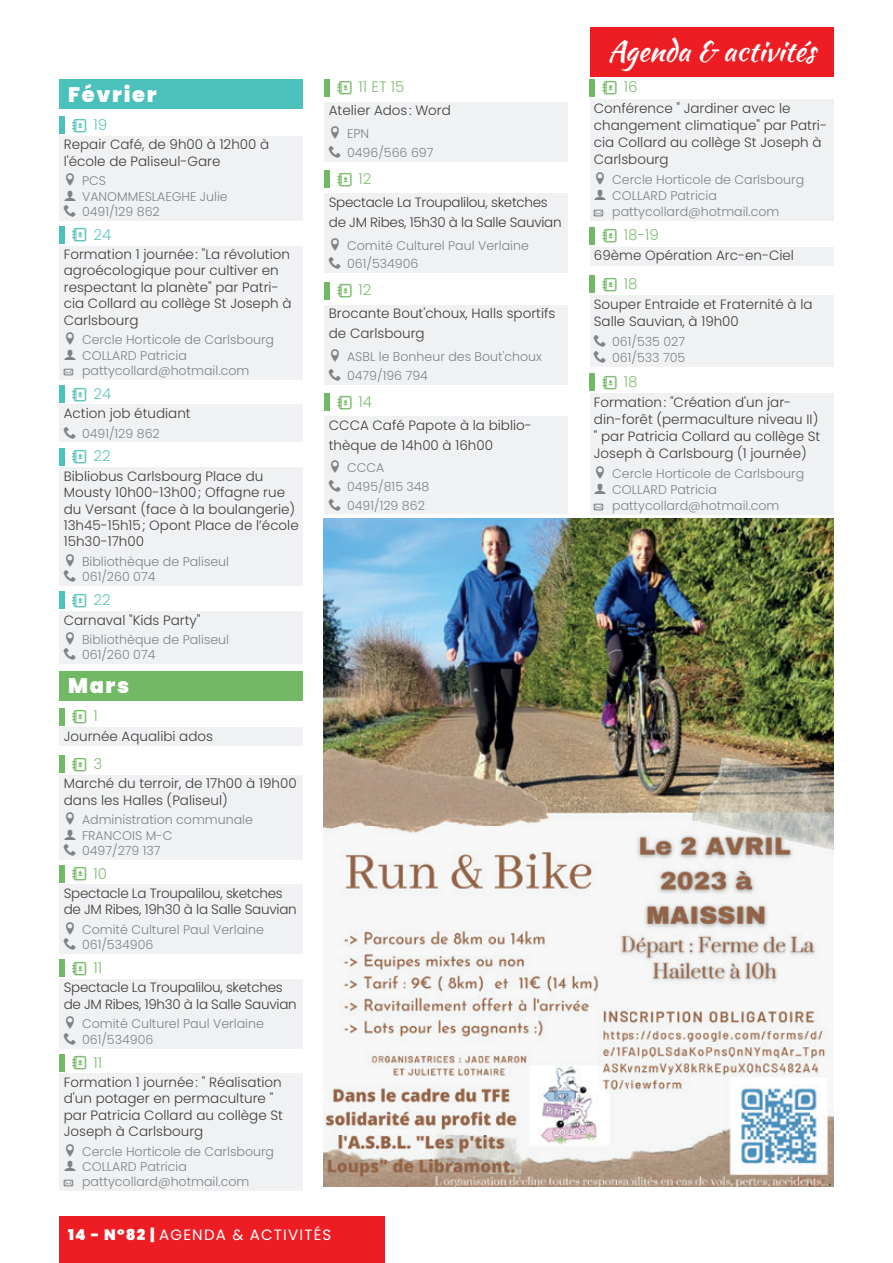
<style>
.page{position:relative;width:893px;height:1263px;background:#fff}
.page>*{position:absolute;margin:0;border:0;box-sizing:border-box;transform-origin:0 0}
.t1{font:28.5px "Kaushan Script";color:#fff}
.t2{font:900 21px "Poppins";letter-spacing:.08em;color:#fff}
.t3{font:300 15px "Poppins";color:#7fbe73}
.t4{font:15px "Poppins";letter-spacing:.08em;color:#fff}
.t5{font:300 15px "Poppins";color:#62c6c0}
.t6{font:300 13.5px/16.4px "Poppins";color:#3e3e3f}
.t7{font:300 13.5px/16.4px "Poppins";letter-spacing:-.02em;color:#3e3e3f}
.t8{font:300 12.6px/15.3px "Poppins";color:#808285}
.s1{font-weight:900}
</style>
<div class="page">
<div style="left:60px;top:1216px;width:325px;height:47px;background:#ee1d23"></div>
<div style="left:590px;top:27px;width:243px;height:50px;background:#ee1d23"></div>
<div style="left:60px;top:80px;width:243px;height:29px;background:#4ac1ba"></div>
<div style="left:60px;top:116px;width:5px;height:18px;background:#4ac1ba"></div>
<div style="left:60px;top:136px;width:243px;height:84px;background:#f0f1f2"></div>
<div style="left:60px;top:226px;width:5px;height:18px;background:#4ac1ba"></div>
<div style="left:60px;top:246px;width:243px;height:133px;background:#f0f1f2"></div>
<div style="left:60px;top:385px;width:5px;height:18px;background:#4ac1ba"></div>
<div style="left:60px;top:405px;width:243px;height:37px;background:#f0f1f2"></div>
<div style="left:60px;top:448px;width:5px;height:17px;background:#4ac1ba"></div>
<div style="left:60px;top:467px;width:243px;height:119px;background:#f0f1f2"></div>
<div style="left:60px;top:591px;width:5px;height:18px;background:#4ac1ba"></div>
<div style="left:60px;top:611px;width:243px;height:53px;background:#f0f1f2"></div>
<div style="left:60px;top:671px;width:243px;height:30px;background:#72b965"></div>
<div style="left:60px;top:708px;width:5px;height:17px;background:#72b965"></div>
<div style="left:60px;top:727px;width:243px;height:18px;background:#f0f1f2"></div>
<div style="left:60px;top:755px;width:5px;height:18px;background:#72b965"></div>
<div style="left:60px;top:775px;width:243px;height:84px;background:#f0f1f2"></div>
<div style="left:60px;top:865px;width:5px;height:17px;background:#72b965"></div>
<div style="left:60px;top:885px;width:243px;height:69px;background:#f0f1f2"></div>
<div style="left:60px;top:959px;width:5px;height:18px;background:#72b965"></div>
<div style="left:60px;top:979px;width:243px;height:69px;background:#f0f1f2"></div>
<div style="left:60px;top:1054px;width:5px;height:17px;background:#72b965"></div>
<div style="left:60px;top:1073px;width:243px;height:118px;background:#f0f1f2"></div>
<div style="left:325px;top:79px;width:5px;height:17px;background:#72b965"></div>
<div style="left:325px;top:102px;width:243px;height:59px;background:#f0f1f2"></div>
<div style="left:325px;top:170px;width:5px;height:18px;background:#72b965"></div>
<div style="left:325px;top:194px;width:243px;height:79px;background:#f0f1f2"></div>
<div style="left:325px;top:282px;width:5px;height:17px;background:#72b965"></div>
<div style="left:325px;top:305px;width:243px;height:79px;background:#f0f1f2"></div>
<div style="left:325px;top:393px;width:5px;height:18px;background:#72b965"></div>
<div style="left:325px;top:416px;width:243px;height:98px;background:#f0f1f2"></div>
<div style="left:590px;top:79px;width:5px;height:17px;background:#72b965"></div>
<div style="left:590px;top:99px;width:243px;height:121px;background:#f0f1f2"></div>
<div style="left:590px;top:227px;width:5px;height:17px;background:#72b965"></div>
<div style="left:590px;top:247px;width:243px;height:18px;background:#f0f1f2"></div>
<div style="left:590px;top:275px;width:5px;height:18px;background:#72b965"></div>
<div style="left:590px;top:296px;width:243px;height:71px;background:#f0f1f2"></div>
<div style="left:590px;top:373px;width:5px;height:18px;background:#72b965"></div>
<div style="left:590px;top:393px;width:243px;height:122px;background:#f0f1f2"></div>
<img style="left:323px;top:519px;width:510px;height:667px">
<h2 class="t2" style="left:68px;top:82px;width:90px">Février</h2>
<p class="t5" style="left:94px;top:116px;width:15px">19</p>
<p class="t6" style="left:64px;top:136px;width:207px">Repair Café, de 9h00 à 12h00 à l'école de Paliseul-Gare</p>
<p class="t8" style="left:82px;top:173px;width:147px">PCS<br>VANOMMESLAEGHE Julie<br>0491/129 862</p>
<p class="t5" style="left:94px;top:226px;width:19px">24</p>
<p class="t6" style="left:64px;top:246px;width:229px">Formation 1 journée : "La révolution agroécologique pour cultiver en respectant la planète" par Patri&shy;cia Collard au collège St Joseph à<br>Carlsbourg</p>
<p class="t8" style="left:82px;top:332px;width:194px">Cercle Horticole de Carlsbourg<br>COLLARD Patricia pattycollard@hotmail.com</p>
<p class="t5" style="left:94px;top:385px;width:19px">24</p>
<p class="t6" style="left:64px;top:405px;width:128px">Action job étudiant</p>
<p class="t8" style="left:82px;top:426px;width:79px">0491/129 862</p>
<p class="t5" style="left:94px;top:447px;width:19px">22</p>
<p class="t6" style="left:64px;top:468px;width:236px">Bibliobus Carlsbourg Place du<br>Mousty 10h00-13h00 ; Offagne rue du Versant (face à la boulangerie)<br>13h45-15h15 ; Opont Place de l’école<br>15h30-17h00</p>
<p class="t8" style="left:82px;top:554px;width:149px">Bibliothèque de Paliseul<br>061/260 074</p>
<p class="t5" style="left:94px;top:591px;width:19px">22</p>
<p class="t6" style="left:64px;top:612px;width:138px">Carnaval "Kids Party"</p>
<p class="t8" style="left:82px;top:632px;width:149px">Bibliothèque de Paliseul<br>061/260 074</p>
<h2 class="t2" style="left:68px;top:674px;width:63px">Mars</h2>
<p class="t3" style="left:94px;top:707px;width:6px">1</p>
<p class="t6" style="left:64px;top:728px;width:151px">Journée Aqualibi ados</p>
<p class="t3" style="left:94px;top:755px;width:10px">3</p>
<p class="t6" style="left:64px;top:775px;width:234px">Marché du terroir, de 17h00 à 19h00 dans les Halles (Paliseul)</p>
<p class="t8" style="left:82px;top:812px;width:172px">Administration communale<br>FRANCOIS M-C<br>0497/279 137</p>
<p class="t3" style="left:94px;top:864px;width:15px">10</p>
<p class="t7" style="left:64px;top:885px;width:234px">Spectacle La Troupalilou, sketches de JM Ribes, 19h30 à la Salle Sauvian</p>
<p class="t8" style="left:82px;top:922px;width:183px">Comité Culturel Paul Verlaine<br>061/534906</p>
<p class="t3" style="left:94px;top:959px;width:10px">11</p>
<p class="t7" style="left:64px;top:979px;width:234px">Spectacle La Troupalilou, sketches de JM Ribes, 19h30 à la Salle Sauvian</p>
<p class="t8" style="left:82px;top:1016px;width:183px">Comité Culturel Paul Verlaine<br>061/534906</p>
<p class="t3" style="left:94px;top:1053px;width:10px">11</p>
<p class="t6" style="left:64px;top:1074px;width:221px">Formation 1 journée : " Réalisation d'un potager en permaculture " par Patricia Collard au collège St<br>Joseph à Carlsbourg</p>
<p class="t8" style="left:82px;top:1144px;width:194px">Cercle Horticole de Carlsbourg<br>COLLARD Patricia pattycollard@hotmail.com</p>
<p class="t3" style="left:359px;top:79px;width:47px">11 ET 15</p>
<p class="t6" style="left:329px;top:102px;width:124px">Atelier Ados : Word</p>
<p class="t8" style="left:347px;top:125px;width:88px;line-height:18.8px">EPN<br>0496/566 697</p>
<p class="t3" style="left:359px;top:170px;width:14px">12</p>
<p class="t7" style="left:329px;top:192px;width:234px;line-height:19.8px">Spectacle La Troupalilou, sketches de JM Ribes, 15h30 à la Salle Sauvian</p>
<p class="t8" style="left:347px;top:236px;width:183px;line-height:18.8px">Comité Culturel Paul Verlaine<br>061/534906</p>
<p class="t3" style="left:359px;top:282px;width:14px">12</p>
<p class="t6" style="left:329px;top:304px;width:228px;line-height:19.8px">Brocante Bout'choux, Halls sportifs de Carlsbourg</p>
<p class="t8" style="left:347px;top:347px;width:196px;line-height:18.8px">ASBL le Bonheur des Bout'choux<br>0479/196 794</p>
<p class="t3" style="left:359px;top:393px;width:15px">14</p>
<p class="t6" style="left:329px;top:415px;width:205px;line-height:19.8px">CCCA Café Papote à la biblio&shy;thèque de 14h00 à 16h00</p>
<p class="t8" style="left:347px;top:459px;width:84px;line-height:18.8px">CCCA<br>0495/815 348<br>0491/129 862</p>
<p class="t4" style="left:68px;top:1226px;width:265px"><span class="s1">14 - N°82 |</span> AGENDA &amp; ACTIVITÉS</p>
<h1 class="t1" style="left:608px;top:31px;width:209px">Agenda &amp; activités</h1>
<p class="t3" style="left:624px;top:79px;width:15px">16</p>
<p class="t6" style="left:594px;top:99px;width:235px;line-height:17.1px">Conférence " Jardiner avec le changement climatique" par Patri&shy;cia Collard au collège St Joseph à<br>Carlsbourg</p>
<p class="t8" style="left:612px;top:172px;width:194px;line-height:16px">Cercle Horticole de Carlsbourg<br>COLLARD Patricia pattycollard@hotmail.com</p>
<p class="t3" style="left:624px;top:226px;width:37px">18-19</p>
<p class="t6" style="left:594px;top:248px;width:202px">69ème Opération Arc-en-Ciel</p>
<p class="t3" style="left:624px;top:275px;width:15px">18</p>
<p class="t6" style="left:594px;top:296px;width:220px;line-height:17.1px">Souper Entraide et Fraternité à la<br>Salle Sauvian, à 19h00</p>
<p class="t8" style="left:612px;top:334px;width:75px;line-height:16px">061/535 027<br>061/533 705</p>
<p class="t3" style="left:624px;top:373px;width:15px">18</p>
<p class="t6" style="left:594px;top:394px;width:228px;line-height:17.1px">Formation : "Création d'un jar&shy;din-forêt (permaculture niveau II) " par Patricia Collard au collège St Joseph à Carlsbourg (1 journée)</p>
<p class="t8" style="left:612px;top:466px;width:194px;line-height:16px">Cercle Horticole de Carlsbourg<br>COLLARD Patricia pattycollard@hotmail.com</p>
</div>
